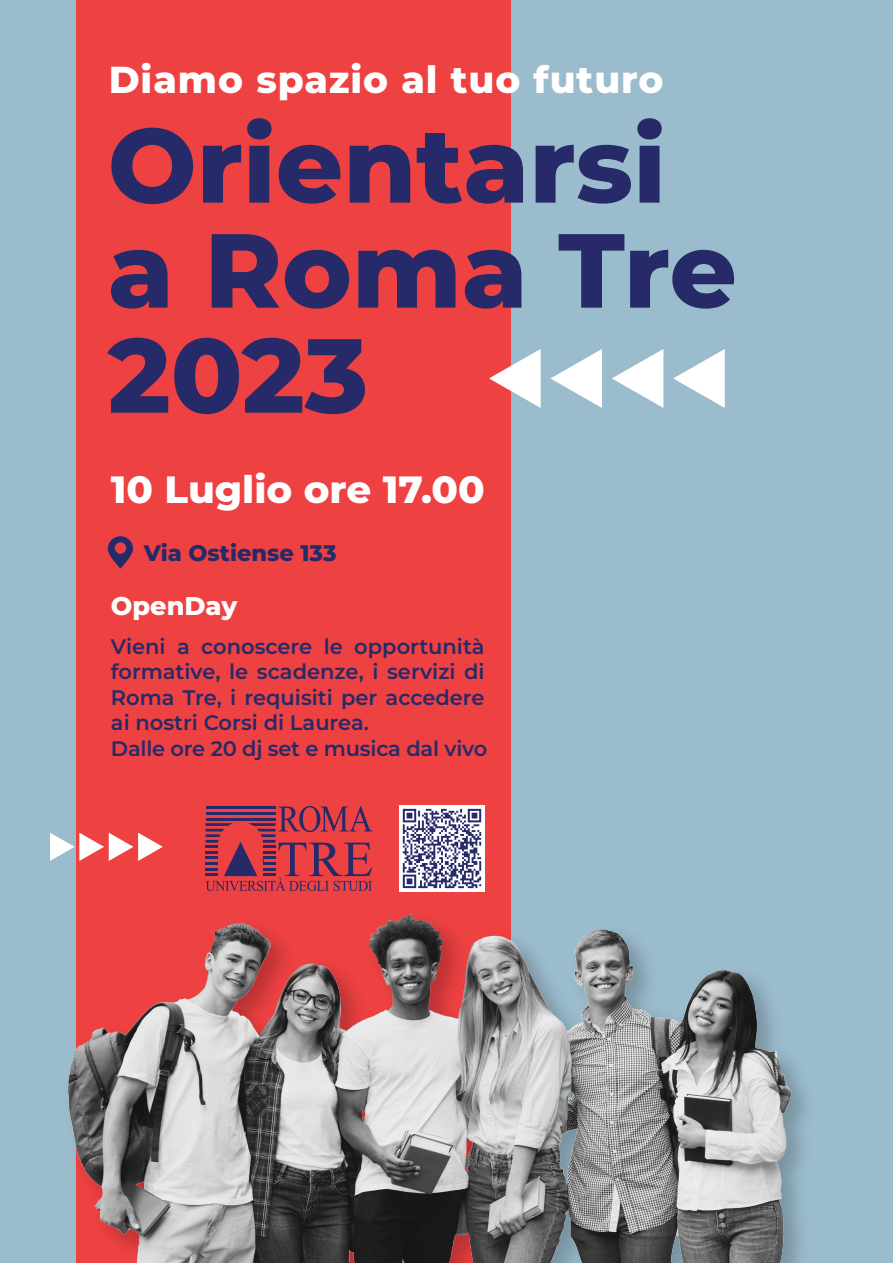
<style>
.page{position:relative;width:893px;height:1263px;background:#9bbccd}
.page>*{position:absolute;margin:0;border:0;box-sizing:border-box;transform-origin:0 0}
.t1{font:800 105px/105px "Montserrat";color:#262a68}
.t2{font:800 37.95px "Montserrat";color:#fff}
.t3{font:800 37.5px "Montserrat";letter-spacing:.025em;color:#fff}
.t4{font:800 25.5px "Montserrat";color:#fff}
.t5{font:800 22.5px "Montserrat";color:#262a68}
.t6{font:600 21px/25.5px "Montserrat";color:#262a68}
</style>
<div class="page">
<div style="left:76px;top:0;width:435px;height:1263px;background:#ee4142"></div>
<svg style="left:489px;top:349px;width:52px;height:59px"></svg>
<svg style="left:550px;top:349px;width:52px;height:59px"></svg>
<svg style="left:612px;top:349px;width:51px;height:59px"></svg>
<svg style="left:673px;top:349px;width:52px;height:59px"></svg>
<svg style="left:50px;top:833px;width:113px;height:28px"></svg>
<svg style="left:206px;top:806px;width:166px;height:60px"></svg>
<img style="left:400px;top:806px;width:85px;height:60px">
<svg style="left:108px;top:536px;width:25px;height:33px"></svg>
<img style="left:67px;top:866px;width:739px;height:397px">
<h3 class="t3" style="left:109px;top:55px;width:556px">Diamo spazio al tuo futuro</h3>
<h1 class="t1" style="left:108px;top:110px;width:631px">Orientarsi a Roma Tre<br>2023</h1>
<h2 class="t2" style="left:111px;top:464px;width:375px">10 Luglio ore 17.00</h2>
<p class="t5" style="left:144px;top:538px;width:194px">Via Ostiense 133</p>
<p class="t4" style="left:111px;top:589px;width:128px">OpenDay</p>
<p class="t6" style="left:111px;top:633px;width:378px">Vieni a conoscere le opportunità formative, le scadenze, i servizi di<br>Roma Tre, i requisiti per accedere ai nostri Corsi di Laurea.<br>Dalle ore 20 dj set e musica dal vivo</p>
</div>
